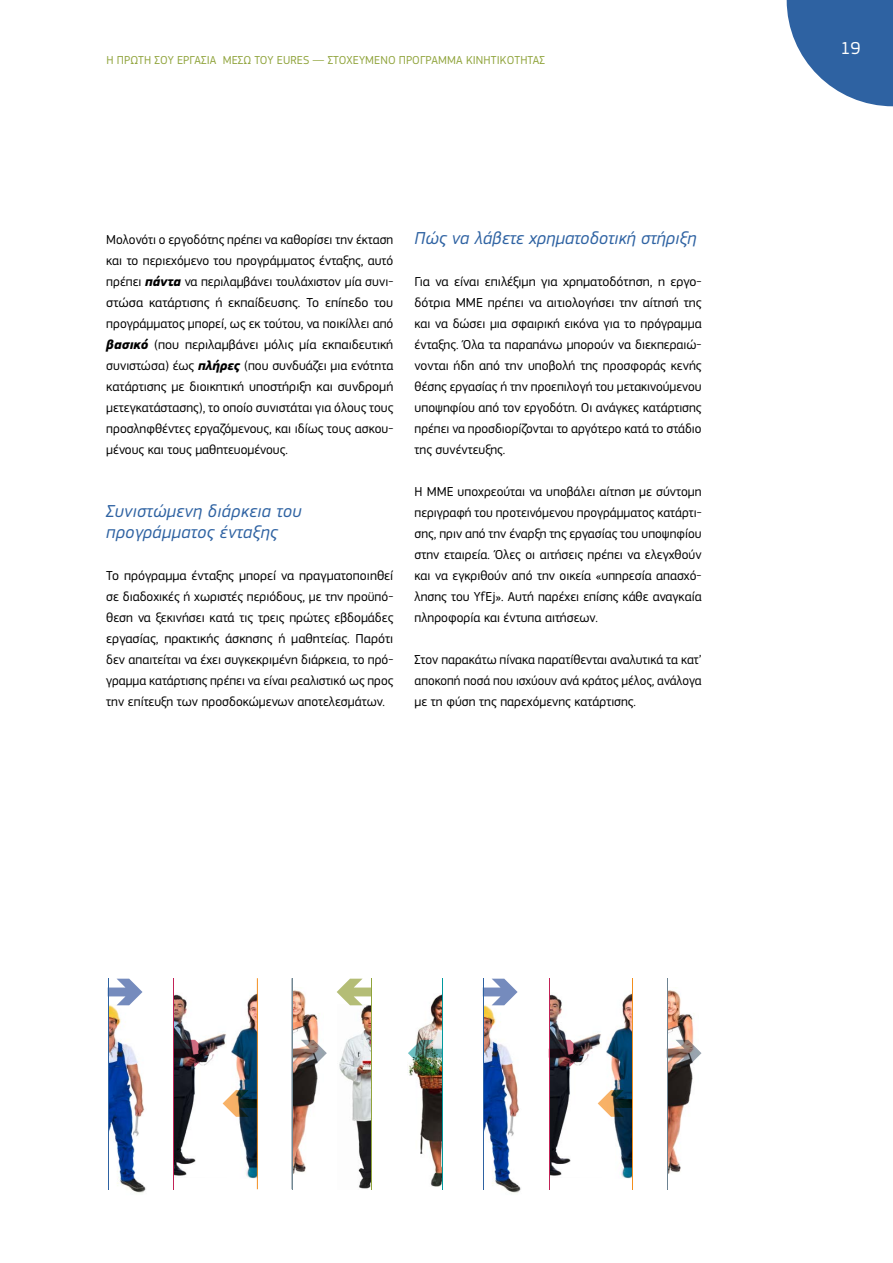
<style>
.page{position:relative;width:893px;height:1263px;background:#fff}
.page>*{position:absolute;margin:0;border:0;box-sizing:border-box;transform-origin:0 0}
.Heading_3{font:italic 18px/21px "EC Square Sans Pro";letter-spacing:.02em;color:#2e62a2}
.t1{font:18px "EC Square Sans Pro";color:#fff}
.Body{font:13.5px/21px "EC Square Sans Pro";color:#000;text-align:justify}
.t2{font:12px "EC Square Sans Pro";letter-spacing:.01em;color:#90a43c}
.s1{font-weight:700;font-style:italic}
</style>
<div class="page">
<svg style="left:787px;top:0;width:106px;height:106px"></svg>
<img style="left:108px;top:1005px;width:38px;height:188px">
<img style="left:175px;top:994px;width:51px;height:182px">
<img style="left:231px;top:982px;width:26px;height:196px">
<img style="left:293px;top:990px;width:26px;height:184px">
<img style="left:339px;top:1005px;width:31px;height:184px">
<img style="left:408px;top:994px;width:34px;height:193px">
<img style="left:483px;top:1005px;width:38px;height:188px">
<img style="left:550px;top:994px;width:51px;height:182px">
<img style="left:606px;top:993px;width:26px;height:185px">
<img style="left:668px;top:990px;width:26px;height:184px">
<svg style="left:109px;top:979px;width:33px;height:26px"></svg>
<svg style="left:484px;top:979px;width:34px;height:26px"></svg>
<svg style="left:175px;top:1040px;width:33px;height:26px"></svg>
<svg style="left:223px;top:1090px;width:34px;height:27px"></svg>
<svg style="left:293px;top:1040px;width:34px;height:26px"></svg>
<svg style="left:408px;top:1040px;width:34px;height:26px"></svg>
<svg style="left:550px;top:1040px;width:33px;height:26px"></svg>
<svg style="left:598px;top:1090px;width:34px;height:27px"></svg>
<svg style="left:668px;top:1040px;width:33px;height:26px"></svg>
<hr style="left:174px;top:978px;width:1px;height:211px;background:#c22357">
<hr style="left:257px;top:978px;width:1px;height:211px;background:#f38e20">
<hr style="left:108px;top:978px;width:1px;height:211px;background:#2e62a2">
<hr style="left:292px;top:978px;width:1px;height:211px;background:#718792">
<hr style="left:442px;top:978px;width:1px;height:211px;background:#009a9f">
<hr style="left:549px;top:978px;width:1px;height:211px;background:#c22357">
<hr style="left:633px;top:978px;width:1px;height:211px;background:#f38e1d">
<hr style="left:483px;top:978px;width:1px;height:211px;background:#2e62a2">
<svg style="left:337px;top:979px;width:34px;height:26px"></svg>
<hr style="left:371px;top:978px;width:1px;height:211px;background:#90a43c">
<hr style="left:667px;top:978px;width:1px;height:211px;background:#6d8392">
<p class="t2" style="left:106px;top:53px;width:440px">Η ΠΡΏΤΗ ΣΟΥ ΕΡΓΑΣΊΑ ΜΈΣΩ ΤΟΥ EURES — ΣΤΟΧΕΥΜΈΝΟ ΠΡΌΓΡΑΜΜΑ ΚΙ ΝΗΤΙ ΚΌΤΗΤΑΣ</p>
<p class="Body" style="left:106px;top:229px;width:289px">Μολονότι ο εργοδότης πρέπει να καθορίσει την έκταση και το περιεχόμενο του προγράμματος ένταξης, αυτό πρέπει <span class="s1">πάντα</span> να περιλαμβάνει τουλάχιστον μία συνι&shy;στώσα κατάρτισης ή εκπαίδευσης. Το επίπεδο του προγράμματος μπορεί, ως εκ τούτου, να ποικίλλει από <span class="s1">βασικό</span> (που περιλαμβάνει μόλις μία εκπαιδευτική συνιστώσα) έως <span class="s1">πλήρες</span> (που συνδυάζει μια ενότητα κατάρτισης με διοικητική υποστήριξη και συνδρομή μετεγκατάστασης), το οποίο συνιστάται για όλους τους προσληφθέντες εργαζόμενους, και ιδίως τους ασκου&shy;μένους και τους μαθητευομένους.</p>
<h3 class="Heading_3" style="left:106px;top:501px;width:197px">Συνιστώμενη διάρκεια του προγράμματος ένταξης</h3>
<p class="Body" style="left:106px;top:565px;width:289px">Το πρόγραμμα ένταξης μπορεί να πραγματοποιηθεί σε διαδοχικές ή χωριστές περιόδους, με την προϋπό&shy;θεση να ξεκινήσει κατά τις τρεις πρώτες εβδομάδες εργασίας, πρακτικής άσκησης ή μαθητείας. Παρότι δεν απαιτείται να έχει συγκεκριμένη διάρκεια, το πρό&shy;γραμμα κατάρτισης πρέπει να είναι ρεαλιστικό ως προς την επίτευξη των προσδοκώμενων αποτελεσμάτων.</p>
<h3 class="Heading_3" style="left:415px;top:228px;width:284px">Πώς να λάβετε χρηματοδοτική στήριξη</h3>
<p class="Body" style="left:415px;top:271px;width:289px">Για να είναι επιλέξιμη για χρηματοδότηση, η εργο&shy;δότρια ΜΜΕ πρέπει να αιτιολογήσει την αίτησή της και να δώσει μια σφαιρική εικόνα για το πρόγραμμα ένταξης. Όλα τα παραπάνω μπορούν να διεκπεραιώ&shy;νονται ήδη από την υποβολή της προσφοράς κενής θέσης εργασίας ή την προεπιλογή του μετακινούμενου υποψηφίου από τον εργοδότη. Οι ανάγκες κατάρτισης πρέπει να προσδιορίζονται το αργότερο κατά το στάδιο της συνέντευξης.</p>
<p class="Body" style="left:415px;top:481px;width:289px">Η ΜΜΕ υποχρεούται να υποβάλει αίτηση με σύντομη περιγραφή του προτεινόμενου προγράμματος κατάρτι&shy;σης, πριν από την έναρξη της εργασίας του υποψηφίου στην εταιρεία. Όλες οι αιτήσεις πρέπει να ελεγχθούν και να εγκριθούν από την οικεία «υπηρεσία απασχό&shy;λησης του YfEj». Αυτή παρέχει επίσης κάθε αναγκαία πληροφορία και έντυπα αιτήσεων.</p>
<p class="Body" style="left:415px;top:649px;width:289px">Στον παρακάτω πίνακα παρατίθενται αναλυτικά τα κατ’ αποκοπή ποσά που ισχύουν ανά κράτος μέλος, ανάλογα με τη φύση της παρεχόμενης κατάρτισης.</p>
<h1 class="t1" style="left:840px;top:37px;width:22px">19</h1>
</div>
